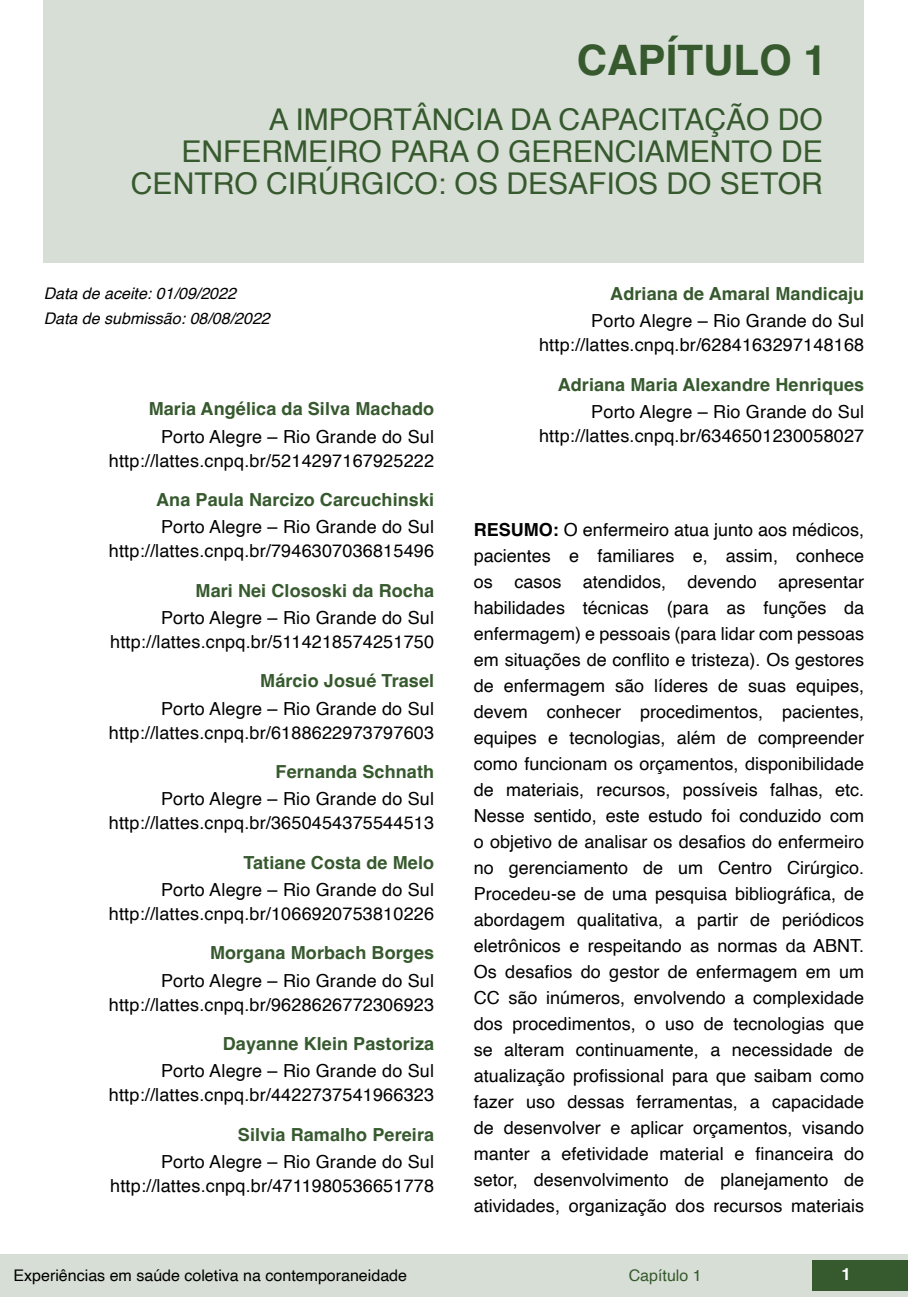
<style>
.page{position:relative;width:908px;height:1304px;background:#fff}
.page>*{position:absolute;margin:0;border:0;box-sizing:border-box;transform-origin:0 0}
.t1{font:700 42px "Helvetica";color:#36592e}
.t2{font:30px/32px "Helvetica";color:#36592e;text-align:right}
.t3{font:18px/26px "Helvetica";letter-spacing:.01em;color:#000;text-align:right}
.t4{font:700 18px "Helvetica";letter-spacing:.005em;color:#36592e}
.t5{font:700 16.8px "Helvetica";color:#fff}
.t6{font:italic 16px "Helvetica";color:#000}
.t7{font:16px "Helvetica";color:#000}
.t8{font:16px "Helvetica";color:#36592e}
.s1{font-weight:700}
</style>
<div class="page">
<div style="left:0;top:1254px;width:906px;height:43px;background:#d7ded5"></div>
<div style="left:812px;top:1261px;width:95px;height:30px;background:#36592e"></div>
<div style="left:44px;top:0;width:819px;height:263px;background:#d7ded5"></div>
<h1 class="t1" style="left:576px;top:35px;width:251px">CAPÍTULO 1</h1>
<h2 class="t2" style="left:131px;top:104px;width:693px">A IMPORTÂNCIA DA CAPACITAÇÃO DO<br>ENFERMEIRO PARA O GERENCIAMENTO DE<br>CENTRO CIRÚRGICO: OS DESAFIOS DO SETOR</h2>
<p class="t6" style="left:44px;top:280px;width:194px">Data de aceite: 01/09/2022</p>
<p class="t6" style="left:44px;top:306px;width:227px">Data de submissão: 08/08/2022</p>
<p class="t4" style="left:149px;top:398px;width:287px">Maria Angélica da Silva Machado</p>
<p class="t3" style="left:109px;top:425px;width:326px;line-height:24px">Porto Alegre – Rio Grande do Sul http://lattes.cnpq.br/5214297167925222</p>
<p class="t4" style="left:156px;top:489px;width:279px">Ana Paula Narcizo Carcuchinski</p>
<p class="t3" style="left:109px;top:516px;width:326px;line-height:24px">Porto Alegre – Rio Grande do Sul http://lattes.cnpq.br/7946307036815496</p>
<p class="t4" style="left:195px;top:579px;width:240px">Mari Nei Clososki da Rocha</p>
<p class="t3" style="left:110px;top:606px;width:325px;line-height:24px">Porto Alegre – Rio Grande do Sul http://lattes.cnpq.br/5114218574251750</p>
<p class="t4" style="left:260px;top:670px;width:175px">Márcio Josué Trasel</p>
<p class="t3" style="left:109px;top:697px;width:326px;line-height:24px">Porto Alegre – Rio Grande do Sul http://lattes.cnpq.br/6188622973797603</p>
<p class="t4" style="left:275px;top:761px;width:160px">Fernanda Schnath</p>
<p class="t3" style="left:109px;top:788px;width:326px;line-height:24px">Porto Alegre – Rio Grande do Sul http://lattes.cnpq.br/3650454375544513</p>
<p class="t4" style="left:243px;top:851px;width:192px">Tatiane Costa de Melo</p>
<p class="t3" style="left:109px;top:878px;width:326px;line-height:24px">Porto Alegre – Rio Grande do Sul http://lattes.cnpq.br/1066920753810226</p>
<p class="t4" style="left:210px;top:942px;width:225px">Morgana Morbach Borges</p>
<p class="t3" style="left:109px;top:969px;width:326px;line-height:24px">Porto Alegre – Rio Grande do Sul http://lattes.cnpq.br/9628626772306923</p>
<p class="t4" style="left:223px;top:1033px;width:213px">Dayanne Klein Pastoriza</p>
<p class="t3" style="left:109px;top:1060px;width:326px;line-height:24px">Porto Alegre – Rio Grande do Sul http://lattes.cnpq.br/4422737541966323</p>
<p class="t4" style="left:238px;top:1123px;width:197px">Silvia Ramalho Pereira</p>
<p class="t3" style="left:110px;top:1150px;width:325px;line-height:24px">Porto Alegre – Rio Grande do Sul http://lattes.cnpq.br/4711980536651778</p>
<p class="t4" style="left:610px;top:283px;width:255px">Adriana de Amaral Mandicaju</p>
<p class="t3" style="left:539px;top:310px;width:326px;line-height:24px">Porto Alegre – Rio Grande do Sul http://lattes.cnpq.br/6284163297148168</p>
<p class="t4" style="left:557px;top:373px;width:308px">Adriana Maria Alexandre Henriques</p>
<p class="t3" style="left:539px;top:400px;width:326px;line-height:24px">Porto Alegre – Rio Grande do Sul http://lattes.cnpq.br/6346501230058027</p>
<p class="t3" style="left:473px;top:517px;width:392px;text-align:justify"><span class="s1">RESUMO:</span> O enfermeiro atua junto aos médicos, pacientes e familiares e, assim, conhece os casos atendidos, devendo apresentar habilidades técnicas (para as funções da enfermagem) e pessoais (para lidar com pessoas em situações de conflito e tristeza). Os gestores de enfermagem são líderes de suas equipes, devem conhecer procedimentos, pacientes, equipes e tecnologias, além de compreender como funcionam os orçamentos, disponibilidade de materiais, recursos, possíveis falhas, etc.<br>Nesse sentido, este estudo foi conduzido com o objetivo de analisar os desafios do enfermeiro no gerenciamento de um Centro Cirúrgico.<br>Procedeu-se de uma pesquisa bibliográfica, de abordagem qualitativa, a partir de periódicos eletrônicos e respeitando as normas da ABNT.<br>Os desafios do gestor de enfermagem em um CC são inúmeros, envolvendo a complexidade dos procedimentos, o uso de tecnologias que se alteram continuamente, a necessidade de atualização profissional para que saibam como fazer uso dessas ferramentas, a capacidade de desenvolver e aplicar orçamentos, visando manter a efetividade material e financeira do setor, desenvolvimento de planejamento de atividades, organização dos recursos materiais</p>
<p class="t7" style="left:14px;top:1263px;width:395px">Experiências em saúde coletiva na contemporaneidade</p>
<p class="t8" style="left:628px;top:1263px;width:74px">Capítulo 1</p>
<p class="t5" style="left:841px;top:1264px;width:11px">1</p>
</div>
